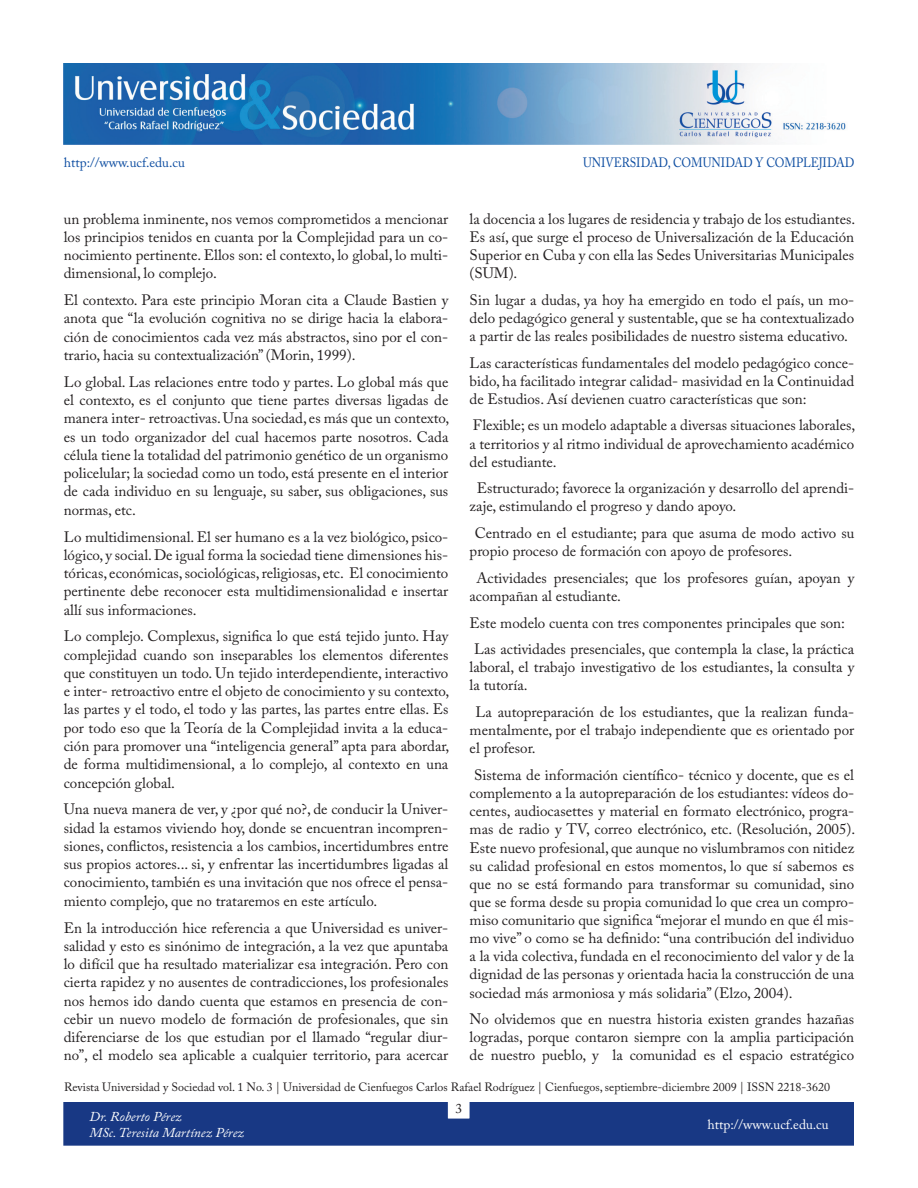
<style>
.page{position:relative;width:918px;height:1188px;background:#fff}
.page>*{position:absolute;margin:0;border:0;box-sizing:border-box;transform-origin:0 0}
.texto{font:15px/18.3px "Adobe Caslon Pro";color:#231f20;text-align:justify}
.t1{font:italic 13.5px/16.2px "Adobe Caslon Pro";color:#fff}
.t2{font:13.5px "Adobe Caslon Pro";color:#0d4da1;scale:.87 1}
.t3{font:13.5px "Adobe Caslon Pro";color:#fff}
.t4{font:13.5px "Adobe Caslon Pro";color:#0d4da1}
.t5{font:13.5px "Adobe Caslon Pro";color:#231f20}
.t6{font:12px "Adobe Caslon Pro";color:#231f20}
</style>
<div class="page">
<img style="left:64px;top:64px;width:782px;height:80px">
<div style="left:64px;top:1103px;width:790px;height:42px;background:#183884"></div>
<p class="t4" style="left:64px;top:155px;width:123px">http://www.ucf.edu.cu</p>
<p class="t2" style="left:583px;top:155px;width:313px">UNIVERSIDAD, COMUNIDAD Y COMPLEJIDAD</p>
<p class="texto" style="left:64px;top:209px;width:386px">un problema inminente, nos vemos comprometidos a mencionar los principios tenidos en cuanta por la Complejidad para un co&shy;nocimiento pertinente. Ellos son: el contexto, lo global, lo multi&shy;dimensional, lo complejo.</p>
<p class="texto" style="left:64px;top:291px;width:386px">El contexto. Para este principio Moran cita a Claude Bastien y anota que “la evolución cognitiva no se dirige hacia la elabora&shy;ción de conocimientos cada vez más abstractos, sino por el con&shy;trario, hacia su contextualización” (Morin, 1999).</p>
<p class="texto" style="left:64px;top:373px;width:387px">Lo global. Las relaciones entre todo y partes. Lo global más que el contexto, es el conjunto que tiene partes diversas ligadas de manera inter- retroactivas. Una sociedad, es más que un contexto, es un todo organizador del cual hacemos parte nosotros. Cada célula tiene la totalidad del patrimonio genético de un organismo policelular; la sociedad como un todo, está presente en el interior de cada individuo en su lenguaje, su saber, sus obligaciones, sus normas, etc.</p>
<p class="texto" style="left:64px;top:527px;width:386px">Lo multidimensional. El ser humano es a la vez biológico, psico&shy;lógico, y social. De igual forma la sociedad tiene dimensiones his&shy;tóricas, económicas, sociológicas, religiosas, etc. El conocimiento pertinente debe reconocer esta multidimensionalidad e insertar allí sus informaciones.</p>
<p class="texto" style="left:64px;top:627px;width:387px">Lo complejo. Complexus, significa lo que está tejido junto. Hay complejidad cuando son inseparables los elementos diferentes que constituyen un todo. Un tejido interdependiente, interactivo e inter- retroactivo entre el objeto de conocimiento y su contexto, las partes y el todo, el todo y las partes, las partes entre ellas. Es por todo eso que la Teoría de la Complejidad invita a la educa&shy;ción para promover una “inteligencia general” apta para abordar, de forma multidimensional, a lo complejo, al contexto en una concepción global.</p>
<p class="texto" style="left:64px;top:800px;width:386px">Una nueva manera de ver, y ¿por qué no?, de conducir la Univer&shy;sidad la estamos viviendo hoy, donde se encuentran incompren&shy;siones, conflictos, resistencia a los cambios, incertidumbres entre sus propios actores... si, y enfrentar las incertidumbres ligadas al conocimiento, también es una invitación que nos ofrece el pensa&shy;miento complejo, que no trataremos en este artículo.</p>
<p class="texto" style="left:64px;top:918px;width:386px">En la introducción hice referencia a que Universidad es univer&shy;salidad y esto es sinónimo de integración, a la vez que apuntaba lo difícil que ha resultado materializar esa integración. Pero con cierta rapidez y no ausentes de contradicciones, los profesionales nos hemos ido dando cuenta que estamos en presencia de con&shy;cebir un nuevo modelo de formación de profesionales, que sin diferenciarse de los que estudian por el llamado “regular diur&shy;no”, el modelo sea aplicable a cualquier territorio, para acercar</p>
<p class="texto" style="left:470px;top:209px;width:387px">la docencia a los lugares de residencia y trabajo de los estudiantes.<br>Es así, que surge el proceso de Universalización de la Educación Superior en Cuba y con ella las Sedes Universitarias Municipales (SUM).</p>
<p class="texto" style="left:470px;top:290px;width:386px">Sin lugar a dudas, ya hoy ha emergido en todo el país, un mo&shy;delo pedagógico general y sustentable, que se ha contextualizado a partir de las reales posibilidades de nuestro sistema educativo.</p>
<p class="texto" style="left:470px;top:353px;width:386px">Las características fundamentales del modelo pedagógico conce&shy;bido, ha facilitado integrar calidad- masividad en la Continuidad de Estudios. Así devienen cuatro características que son:</p>
<p class="texto" style="left:470px;top:416px;width:387px">Flexible; es un modelo adaptable a diversas situaciones laborales, a territorios y al ritmo individual de aprovechamiento académico del estudiante.</p>
<p class="texto" style="left:470px;top:479px;width:386px;text-indent:7px">Estructurado; favorece la organización y desarrollo del aprendi&shy;zaje, estimulando el progreso y dando apoyo.</p>
<p class="texto" style="left:470px;top:524px;width:386px;text-indent:5px">Centrado en el estudiante; para que asuma de modo activo su propio proceso de formación con apoyo de profesores.</p>
<p class="texto" style="left:470px;top:569px;width:386px;text-indent:7px">Actividades presenciales; que los profesores guían, apoyan y acompañan al estudiante.</p>
<p class="texto" style="left:470px;top:613px;width:377px">Este modelo cuenta con tres componentes principales que son:</p>
<p class="texto" style="left:470px;top:640px;width:386px;text-indent:5px">Las actividades presenciales, que contempla la clase, la práctica laboral, el trabajo investigativo de los estudiantes, la consulta y la tutoría.</p>
<p class="texto" style="left:470px;top:703px;width:386px;text-indent:6px">La autopreparación de los estudiantes, que la realizan funda&shy;mentalmente, por el trabajo independiente que es orientado por el profesor.</p>
<p class="texto" style="left:470px;top:766px;width:387px;text-indent:5px">Sistema de información científico- técnico y docente, que es el complemento a la autopreparación de los estudiantes: vídeos do&shy;centes, audiocasettes y material en formato electrónico, progra&shy;mas de radio y TV, correo electrónico, etc. (Resolución, 2005).<br>Este nuevo profesional, que aunque no vislumbramos con nitidez su calidad profesional en estos momentos, lo que sí sabemos es que no se está formando para transformar su comunidad, sino que se forma desde su propia comunidad lo que crea un compro&shy;miso comunitario que significa “mejorar el mundo en que él mis&shy;mo vive” o como se ha definido: “una contribución del individuo a la vida colectiva, fundada en el reconocimiento del valor y de la dignidad de las personas y orientada hacia la construcción de una sociedad más armoniosa y más solidaria” (Elzo, 2004).</p>
<p class="texto" style="left:470px;top:1010px;width:386px">No olvidemos que en nuestra historia existen grandes hazañas logradas, porque contaron siempre con la amplia participación de nuestro pueblo, y la comunidad es el espacio estratégico</p>
<p class="t6" style="left:64px;top:1079px;width:768px">Revista Universidad y Sociedad vol. 1 No. 3 | Universidad de Cienfuegos Carlos Rafael Rodríguez | Cienfuegos, septiembre-diciembre 2009 | ISSN 2218-3620</p>
<p class="t5" style="left:456px;top:1100px;width:8px">3</p>
<p class="t1" style="left:90px;top:1108px;width:156px">Dr. Roberto Pérez<br>MSc. Teresita Martínez Pérez</p>
<p class="t3" style="left:708px;top:1117px;width:123px">http://www.ucf.edu.cu</p>
</div>
